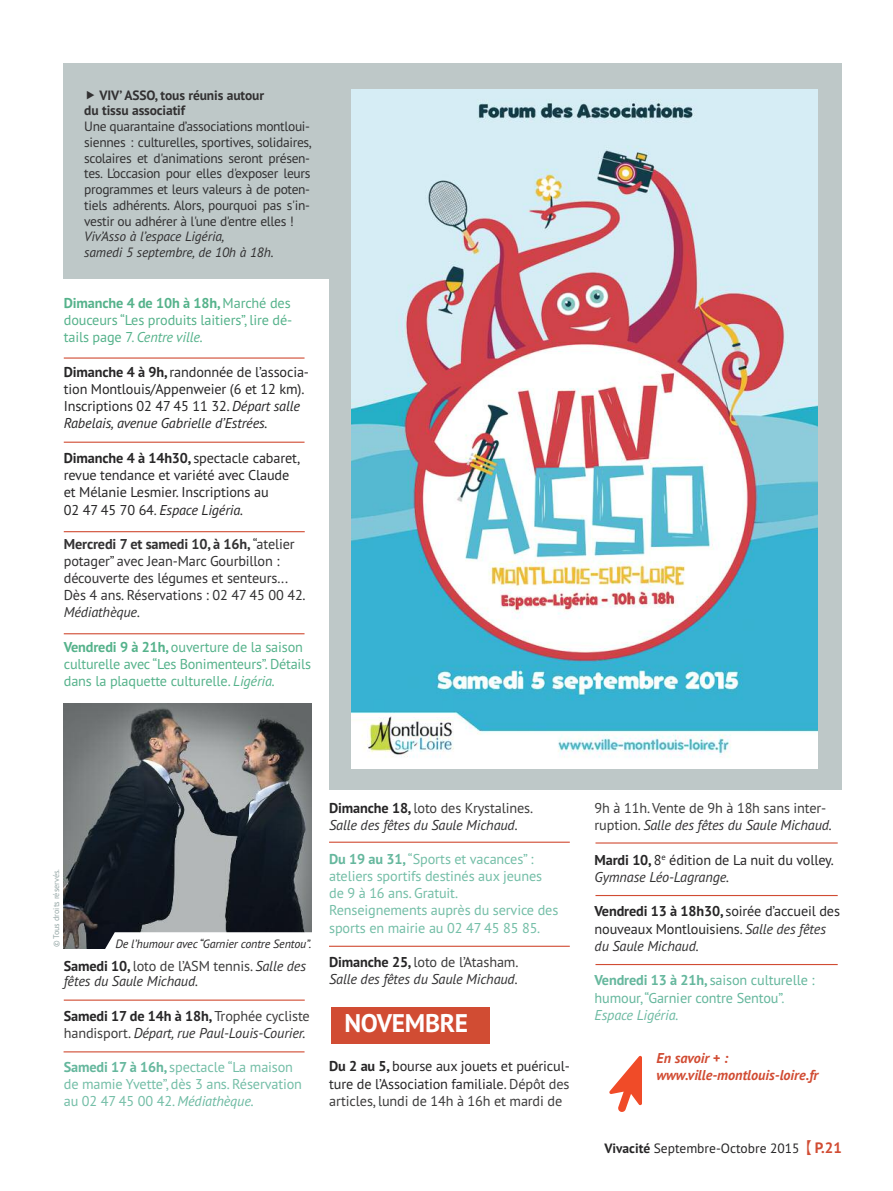
<style>
.page{position:relative;width:893px;height:1191px;background:#fff}
.page>*{position:absolute;margin:0;border:0;box-sizing:border-box;transform-origin:0 0}
.t1{font:700 25.5px "PT Sans";letter-spacing:-.01em;color:#fff}
.t2{font:14.25px/17.2px "PT Sans";letter-spacing:-.01em;color:#272627}
.t3{font:italic 14.25px/17.1px "PT Sans";letter-spacing:-.01em;color:#323132}
.t4{font:14.25px/17.1px "PT Sans";letter-spacing:-.01em;color:#74bea7}
.t5{font:14.25px/17.2px "PT Sans";letter-spacing:-.01em;color:#55b28b;text-align:justify}
.t6{font:14.25px/17.1px "PT Sans";letter-spacing:-.01em;color:#323132}
.t7{font:14.25px/17.2px "PT Sans";letter-spacing:-.01em;color:#65b79d}
.t8{font:14.25px/17.2px "PT Sans";letter-spacing:-.01em;color:#3d3c3c}
.t9{font:italic 700 14.25px/17.1px "PT Sans";color:#d14c33}
.t10{font:13.5px/15.8px "PT Sans";letter-spacing:-.025em;color:#323132;text-align:justify}
.t11{font:italic 13.5px/15.8px "PT Sans";letter-spacing:-.01em;color:#323132}
.t12{font:700 13.5px/15.8px "PT Sans";letter-spacing:-.01em;color:#323132}
.t13{font:13.5px "PT Sans";color:#272627}
.t14{font:italic 12px "PT Sans";letter-spacing:-.01em;color:#272627}
.t15{font:8.25px "PT Sans";letter-spacing:-.01em;color:#96a7a6}
.s1{font-weight:700}
.s2{color:#66b997}
.s3{font-style:italic}
.s4{color:#3d3c3c}
.s5{font-weight:700;font-style:normal;color:#272627}
.s6{font-style:normal;color:#3d3c3c}
.s7{font-weight:700;color:#65b79d}
.s8{font-style:italic;color:#6dbaa2}
.s9{font-style:italic;color:#323132}
.s10{color:#74bea7}
.s11{font-family:"Li Hei Pro";font-size:15px;color:#d14c33}
.s12{font-weight:700;font-size:15px;color:#d14c33}
</style>
<div class="page">
<div style="left:331px;top:1006px;width:159px;height:37px;background:#d14c33"></div>
<img style="left:64px;top:703px;width:247px;height:246px">
<hr style="left:64px;top:357px;width:241px;height:1px;background:#d14c33">
<hr style="left:64px;top:633px;width:241px;height:1px;background:#d14c33">
<hr style="left:329px;top:841px;width:241px;height:1px;background:#d14c33">
<hr style="left:329px;top:945px;width:241px;height:1px;background:#d14c33">
<hr style="left:64px;top:441px;width:241px;height:2px;background:#d14c33">
<hr style="left:64px;top:531px;width:241px;height:1px;background:#d14c33">
<hr style="left:64px;top:999px;width:241px;height:1px;background:#d14c33">
<hr style="left:64px;top:1051px;width:241px;height:1px;background:#d14c33">
<hr style="left:595px;top:842px;width:243px;height:1px;background:#d14c33">
<hr style="left:595px;top:895px;width:243px;height:1px;background:#d14c33">
<hr style="left:595px;top:964px;width:243px;height:1px;background:#d14c33">
<svg style="left:102px;top:932px;width:210px;height:17px"></svg>
<div style="left:329px;top:64px;width:513px;height:726px;background:#bec8c8"></div>
<div style="left:64px;top:64px;width:278px;height:215px;background:#bec8c8"></div>
<img style="left:351px;top:89px;width:467px;height:679px">
<svg style="left:609px;top:1055px;width:33px;height:57px"></svg>
<p class="t12" style="left:84px;top:87px;width:181px;text-indent:15px">VIV’ASSO, tous réunis autour du tissu associatif</p>
<p class="t10" style="left:84px;top:118px;width:229px">Une quarantaine d’associations montloui&shy;siennes : culturelles, sportives, solidaires, scolaires et d'animations seront présen&shy;tes. L'occasion pour elles d'exposer leurs programmes et leurs valeurs à de poten&shy;tiels adhérents. Alors, pourquoi pas s'in&shy;vestir ou adhérer à l'une d'entre elles !</p>
<p class="t11" style="left:84px;top:228px;width:191px">Viv’Asso à l’espace Ligéria,<br>samedi 5 septembre, de 10h à 18h.</p>
<p class="t5" style="left:64px;top:294px;width:230px"><span class="s1">Dimanche 4 de 10h à 18h,</span> Marché des douceurs “Les produits laitiers”, lire dé&shy;tails page 7<span class="s2">.</span> <span class="s3">Centre ville.</span></p>
<p class="t2" style="left:64px;top:363px;width:247px"><span class="s1">Dimanche 4 à 9h,</span> randonnée de l’associa&shy;tion Montlouis/Appenweier (6 et 12 km).<br>Inscriptions 02 47 45 11 32<span class="s4">.</span> <span class="s3">Départ salle Rabelais, avenue Gabrielle d’Estrées.</span></p>
<p class="t2" style="left:64px;top:449px;width:238px"><span class="s1">Dimanche 4 à 14h30,</span> spectacle cabaret, revue tendance et variété avec Claude et Mélanie Lesmier. Inscriptions au<br>02 47 45 70 64<span class="s4">.</span> <span class="s3">Espace Ligéria.</span></p>
<p class="t6" style="left:64px;top:535px;width:243px"><span class="s1">Mercredi 7 et samedi 10, à 16h,</span> “atelier potager” avec Jean-Marc Gourbillon : découverte des légumes et senteurs...<br>Dès 4 ans. Réservations : 02 47 45 00 42.</p>
<p class="t3" style="left:64px;top:603px;width:78px">Médiathèque.</p>
<p class="t5" style="left:64px;top:638px;width:249px;text-align:left"><span class="s1">Vendredi 9 à 21h,</span> ouverture de la saison culturelle avec “Les Bonimenteurs”. Détails dans la plaquette culturelle. <span class="s3">Ligéria.</span></p>
<p class="t15" style="left:51px;top:947px;width:79px;rotate:-90deg">© Tous droits réservés.</p>
<p class="t14" style="left:115px;top:935px;width:197px">De l’humour avec “Garnier contre Sentou”.</p>
<p class="t3" style="left:64px;top:958px;width:244px;line-height:15px"><span class="s5">Samedi 10,</span> <span class="s6">loto de l’ASM tennis.</span> Salle des fêtes du Saule Michaud.</p>
<p class="t3" style="left:64px;top:1006px;width:248px"><span class="s5">Samedi 17 de 14h à 18h,</span> <span class="s6">Trophée cycliste handisport.</span> Départ, rue Paul-Louis-Courier.</p>
<p class="t4" style="left:64px;top:1058px;width:240px"><span class="s7">Samedi 17 à 16h,</span> spectacle “La maison de mamie Yvette”, dès 3 ans. Réservation au 02 47 45 00 42. <span class="s8">Médiathèque.</span></p>
<p class="t3" style="left:329px;top:799px;width:205px"><span class="s5">Dimanche 18,</span> <span class="s6">loto des Krystalines.<br></span>Salle des fêtes du Saule Michaud.</p>
<p class="t4" style="left:329px;top:850px;width:231px"><span class="s7">Du 19 au 31,</span> “Sports et vacances” : ateliers sportifs destinés aux jeunes de 9 à 16 ans. Gratuit.<br>Renseignements auprès du service des sports en mairie au 02 47 45 85 85.</p>
<p class="t3" style="left:329px;top:952px;width:191px"><span class="s5">Dimanche 25,</span> <span class="s6">loto de l’Atasham.<br></span>Salle des fêtes du Saule Michaud.</p>
<h1 class="t1" style="left:344px;top:1005px;width:125px">NOVEMBRE</h1>
<p class="t2" style="left:329px;top:1057px;width:242px;text-align:justify"><span class="s1">Du 2 au 5,</span> bourse aux jouets et puéricul&shy;ture de l’Association familiale<span class="s4">. Dépôt des articles, lundi de 14h à 16h et mardi de</span></p>
<p class="t8" style="left:595px;top:799px;width:239px">9h à 11h.Vente de 9h à 18h sans inter&shy;ruption. <span class="s9">Salle des fêtes du Saule Michaud.</span></p>
<p class="t2" style="left:595px;top:850px;width:241px"><span class="s1">Mardi 10,</span> 8<sup>e</sup> édition de La nuit du volley.<br><span class="s9">Gymnase Léo-Lagrange.</span></p>
<p class="t2" style="left:595px;top:902px;width:247px"><span class="s1">Vendredi 13 à 18h30,</span> soirée d’accueil des nouveaux Montlouisiens<span class="s4">.</span> <span class="s9">Salle des fêtes du Saule Michaud.</span></p>
<p class="t7" style="left:595px;top:971px;width:222px"><span class="s1">Vendredi 13 à 21h,</span> saison culturelle : humour,“Garnier contre Sentou”<span class="s10">.<br></span><span class="s8">Espace Ligéria.</span></p>
<p class="t9" style="left:657px;top:1049px;width:163px">En savoir + : www.ville-montlouis-loire.fr</p>
<p class="t13" style="left:604px;top:1139px;width:239px"><span class="s1">Vivacité</span> Septembre-Octobre 2015<span class="s11">【</span><span class="s12">P.21</span></p>
</div>
